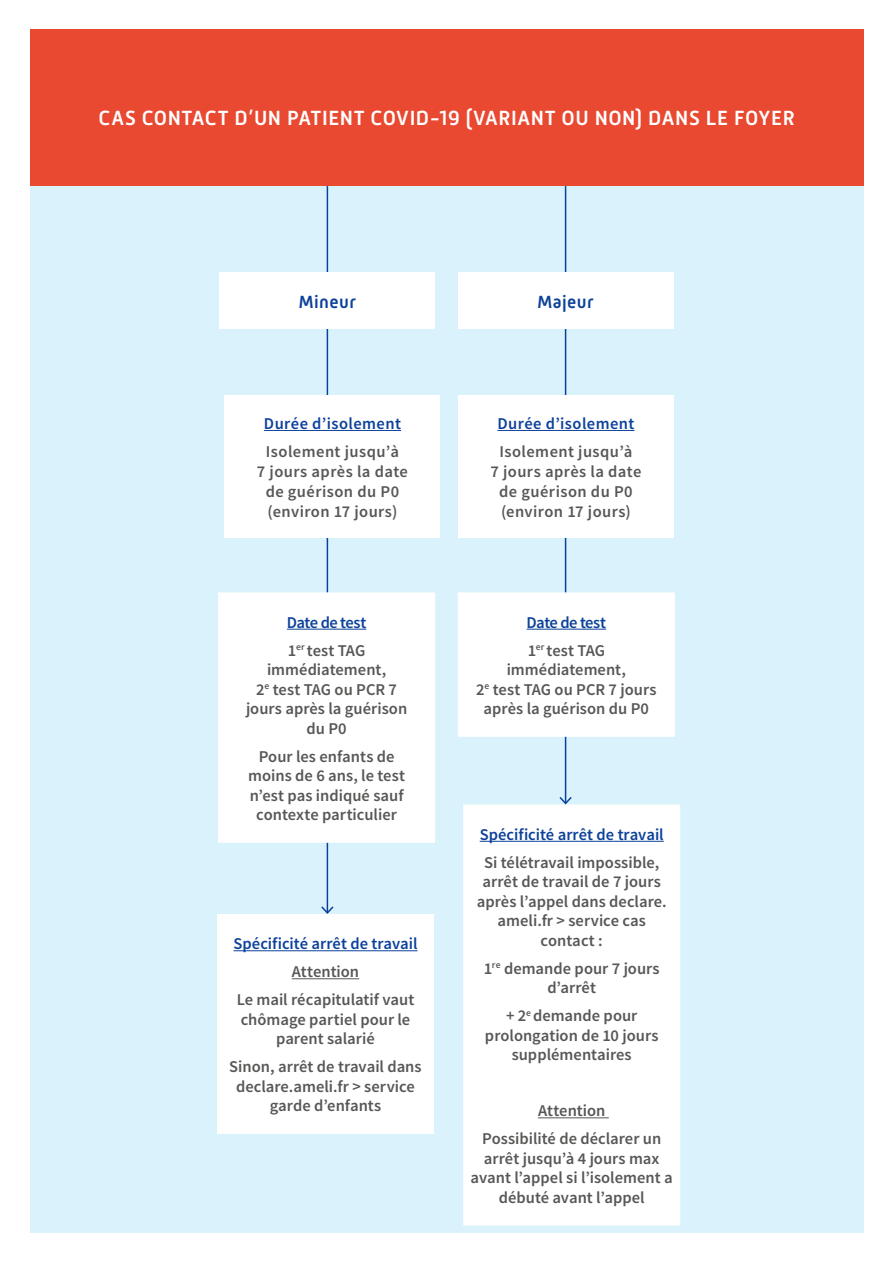
<style>
.page{position:relative;width:893px;height:1263px;background:#fff}
.page>*{position:absolute;margin:0;border:0;box-sizing:border-box;transform-origin:0 0}
.t1{font:500 21px "Mic 32 New";letter-spacing:.025em;color:#fff}
.t2{font:500 18px "Mic 32 New";letter-spacing:.025em;color:#0c419a}
.t3{font:600 16.5px/19.5px "Source Sans Pro";color:#575756;text-align:center}
.t4{font:600 16.5px/19.8px "Source Sans Pro";letter-spacing:.025em;color:#575756;text-align:center}
.t5{font:600 16.5px "Source Sans Pro";color:#0c419a}
.t6{font:600 16.5px/28px "Source Sans Pro";letter-spacing:-.025em;color:#0c419a}
.t7{font:600 16.5px "Source Sans Pro";letter-spacing:.03em;color:#0c419a}
.s1{color:#575756}
</style>
<div class="page">
<div style="left:30px;top:30px;width:833px;height:1203px;background:#d9f2fb"></div>
<div style="left:30px;top:30px;width:833px;height:156px;background:#e94931"></div>
<div style="left:464px;top:805px;width:215px;height:420px;background:#fff"></div>
<hr style="left:480px;top:841px;width:184px;height:1px;background:#0c419a">
<hr style="left:538px;top:1117px;width:71px;height:1px;background:#575756">
<div style="left:463px;top:804px;width:217px;height:421px;border:2px solid #fff"></div>
<hr style="left:327px;top:186px;width:1px;height:727px;background:#0c419a">
<svg style="left:321px;top:905px;width:13px;height:9px"></svg>
<hr style="left:565px;top:186px;width:1px;height:617px;background:#0c419a">
<svg style="left:558px;top:795px;width:15px;height:11px"></svg>
<div style="left:225px;top:395px;width:215px;height:143px;background:#fff"></div>
<hr style="left:264px;top:430px;width:137px;height:1px;background:#0c419a">
<div style="left:458px;top:395px;width:216px;height:143px;background:#fff"></div>
<hr style="left:497px;top:430px;width:137px;height:1px;background:#0c419a">
<div style="left:219px;top:593px;width:215px;height:249px;background:#fff"></div>
<hr style="left:287px;top:629px;width:79px;height:1px;background:#0c419a">
<div style="left:218px;top:592px;width:217px;height:251px;border:2px solid #fff"></div>
<div style="left:459px;top:593px;width:215px;height:143px;background:#fff"></div>
<hr style="left:527px;top:629px;width:79px;height:1px;background:#0c419a">
<div style="left:458px;top:592px;width:217px;height:145px;border:2px solid #fff"></div>
<div style="left:218px;top:915px;width:215px;height:218px;background:#fff"></div>
<hr style="left:233px;top:950px;width:184px;height:1px;background:#0c419a">
<hr style="left:292px;top:978px;width:67px;height:1px;background:#575756">
<div style="left:217px;top:914px;width:217px;height:220px;border:2px solid #fff"></div>
<div style="left:220px;top:273px;width:215px;height:56px;background:#fff"></div>
<div style="left:458px;top:273px;width:215px;height:56px;background:#fff"></div>
<p class="t1" style="left:98px;top:106px;width:698px">CAS CONTACT D’UN PATIENT COVID-19 (VARIANT OU NON) DANS LE FOYER</p>
<p class="t2" style="left:299px;top:291px;width:58px">Mineur</p>
<p class="t2" style="left:537px;top:291px;width:58px">Majeur</p>
<p class="t7" style="left:264px;top:413px;width:139px">Durée d’isolement</p>
<p class="t4" style="left:257px;top:442px;width:152px">Isolement jusqu’à<br>7 jours après la date de guérison du P0 (environ 17 jours)</p>
<p class="t6" style="left:287px;top:608px;width:81px">Date de test<br><span class="s1">1</span><sup>er</sup> <span class="s1">test TAG</span></p>
<p class="t3" style="left:246px;top:660px;width:163px">immédiatement,<br>2<sup>e</sup> test TAG ou PCR 7 jours après la guérison du P0</p>
<p class="t3" style="left:248px;top:747px;width:158px">Pour les enfants de moins de 6 ans, le test n’est pas indiqué sauf contexte particulier</p>
<p class="t5" style="left:233px;top:933px;width:185px">Spécificité arrêt de travail</p>
<p class="t3" style="left:237px;top:958px;width:179px;line-height:28px">Attention<br>Le mail récapitulatif vaut</p>
<p class="t3" style="left:241px;top:1010px;width:171px">chômage partiel pour le parent salarié</p>
<p class="t3" style="left:229px;top:1057px;width:194px">Sinon, arrêt de travail dans declare.ameli.fr &gt; service garde d’enfants</p>
<p class="t7" style="left:497px;top:413px;width:139px">Durée d’isolement</p>
<p class="t4" style="left:490px;top:442px;width:152px">Isolement jusqu’à<br>7 jours après la date de guérison du P0 (environ 17 jours)</p>
<p class="t6" style="left:527px;top:608px;width:81px">Date de test<br><span class="s1">1</span><sup>er</sup> <span class="s1">test TAG</span></p>
<p class="t3" style="left:476px;top:660px;width:182px">immédiatement,<br>2<sup>e</sup> test TAG ou PCR 7 jours après la guérison du P0</p>
<p class="t5" style="left:480px;top:824px;width:185px">Spécificité arrêt de travail</p>
<p class="t3" style="left:477px;top:853px;width:191px">Si télétravail impossible, arrêt de travail de 7 jours après l’appel dans declare. ameli.fr &gt; service cas contact :</p>
<p class="t3" style="left:484px;top:959px;width:177px">1<sup>re</sup> demande pour 7 jours d’arrêt</p>
<p class="t3" style="left:485px;top:1006px;width:175px">+ 2<sup>e</sup> demande pour prolongation de 10 jours supplémentaires</p>
<p class="t3" style="left:482px;top:1097px;width:181px;line-height:28px">Attention<br>Possibilité de déclarer un</p>
<p class="t3" style="left:471px;top:1149px;width:204px">arrêt jusqu’à 4 jours max avant l’appel si l’isolement a débuté avant l’appel</p>
</div>
